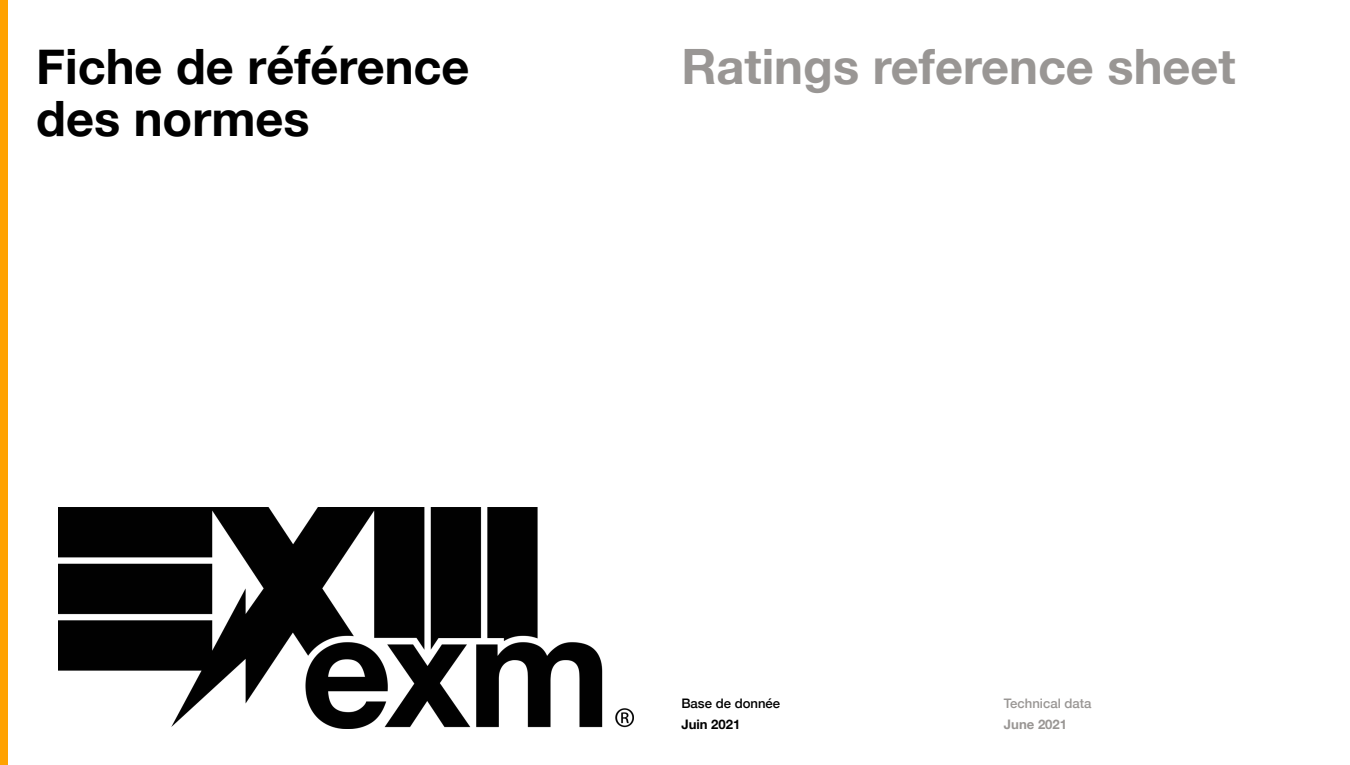
<style>
.page{position:relative;width:1350px;height:765px;background:#fff}
.page>*{position:absolute;margin:0;border:0;box-sizing:border-box;transform-origin:0 0}
.t1{font:700 48.75px/52.5px "Helvetica Neue";color:#000}
.t2{font:700 48.75px "Helvetica Neue";color:#999694}
.t3{font:500 13.12px "Helvetica Neue";color:#999694}
.t4{font:500 13.12px "Helvetica Neue";color:#000}
.t5{font:700 13.12px "Helvetica Neue";color:#000}
.t6{font:700 13.12px "Helvetica Neue";color:#999694}
</style>
<div class="page">
<img style="left:59px;top:508px;width:574px;height:221px">
<div style="left:0;top:0;width:8px;height:765px;background:#ffa200"></div>
<p class="t1" style="left:36px;top:41px;width:435px">Fiche de référence des normes</p>
<p class="t2" style="left:681px;top:28px;width:556px">Ratings reference sheet</p>
<p class="t4" style="left:681px;top:693px;width:100px">Base de donnée</p>
<p class="t5" style="left:681px;top:714px;width:61px">Juin 2021</p>
<p class="t3" style="left:1004px;top:693px;width:89px">Technical data</p>
<p class="t6" style="left:1004px;top:714px;width:65px">June 2021</p>
</div>
